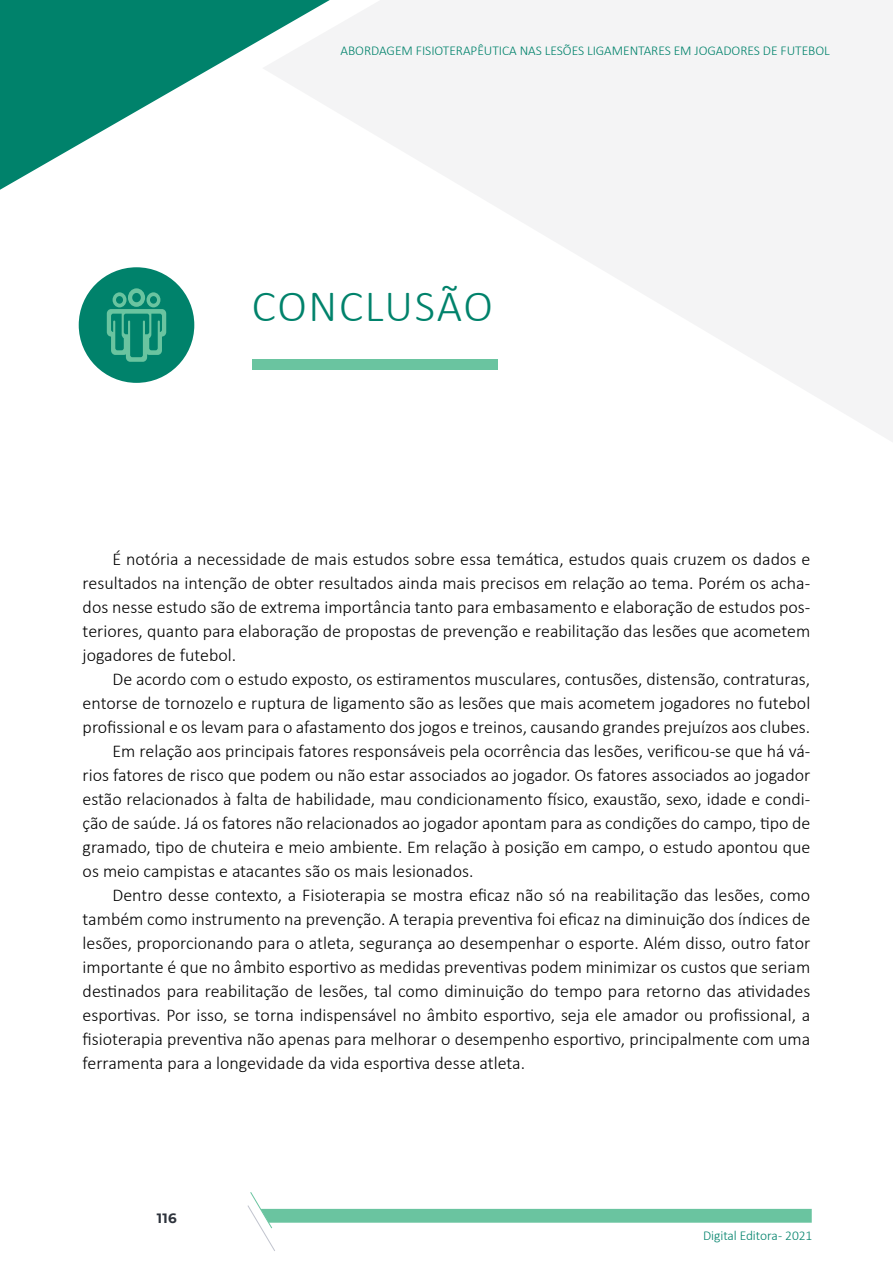
<style>
.page{position:relative;width:893px;height:1263px;background:#fff}
.page>*{position:absolute;margin:0;border:0;box-sizing:border-box;transform-origin:0 0}
.t1{font:300 45px "Calibri";letter-spacing:.035em;color:#00826b}
.t2{font:300 18px/24px "Calibri";color:#000;text-align:justify}
.t3{font:300 13.5px "Calibri";letter-spacing:-.005em;color:#00826b}
.t4{font:700 13.5px "Montserrat";color:#2e333c}
</style>
<div class="page">
<div style="left:79px;top:267px;width:115px;height:116px;background:#00826b;border-radius:50%"></div>
<svg style="left:107px;top:288px;width:59px;height:74px"></svg>
<svg style="left:330px;top:0;width:563px;height:442px;fill:#f4f4f5"></svg>
<svg style="left:0;top:0;width:330px;height:190px;fill:#00826b"></svg>
<div style="left:252px;top:359px;width:245px;height:11px;background:#6ac4a0"></div>
<svg style="left:247px;top:1192px;width:565px;height:59px"></svg>
<p class="t3" style="left:341px;top:42px;width:491px">ABORDAGEM FISIOTERAPÊUTICA NAS LESÕES LIGAMENTARES EM JOGADORES DE FUTEBOL</p>
<h1 class="t1" style="left:252px;top:279px;width:242px">CONCLUSÃO</h1>
<p class="t2" style="left:83px;top:547px;width:729px;text-indent:30px">É notória a necessidade de mais estudos sobre essa temática, estudos quais cruzem os dados e resultados na intenção de obter resultados ainda mais precisos em relação ao tema. Porém os acha&shy;dos nesse estudo são de extrema importância tanto para embasamento e elaboração de estudos pos&shy;teriores, quanto para elaboração de propostas de prevenção e reabilitação das lesões que acometem jogadores de futebol.</p>
<p class="t2" style="left:112px;top:667px;width:699px">De acordo com o estudo exposto, os estiramentos musculares, contusões, distensão, contraturas,</p>
<p class="t2" style="left:83px;top:691px;width:729px">entorse de tornozelo e ruptura de ligamento são as lesões que mais acometem jogadores no futebol</p>
<p class="t2" style="left:83px;top:715px;width:729px">profissional e os levam para o afastamento dos jogos e treinos, causando grandes prejuízos aos clubes.</p>
<p class="t2" style="left:112px;top:739px;width:699px">Em relação aos principais fatores responsáveis pela ocorrência das lesões, verificou-se que há vá-</p>
<p class="t2" style="left:83px;top:763px;width:729px">rios fatores de risco que podem ou não estar associados ao jogador. Os fatores associados ao jogador</p>
<p class="t2" style="left:83px;top:787px;width:729px">estão relacionados à falta de habilidade, mau condicionamento físico, exaustão, sexo, idade e condi-</p>
<p class="t2" style="left:83px;top:811px;width:729px">ção de saúde. Já os fatores não relacionados ao jogador apontam para as condições do campo, tipo de</p>
<p class="t2" style="left:83px;top:835px;width:729px">gramado, tipo de chuteira e meio ambiente. Em relação à posição em campo, o estudo apontou que</p>
<p class="t2" style="left:83px;top:859px;width:392px">os meio campistas e atacantes são os mais lesionados.</p>
<p class="t2" style="left:112px;top:883px;width:699px">Dentro desse contexto, a Fisioterapia se mostra eficaz não só na reabilitação das lesões, como</p>
<p class="t2" style="left:83px;top:907px;width:729px">também como instrumento na prevenção. A terapia preventiva foi eficaz na diminuição dos índices de</p>
<p class="t2" style="left:83px;top:931px;width:729px">lesões, proporcionando para o atleta, segurança ao desempenhar o esporte. Além disso, outro fator</p>
<p class="t2" style="left:83px;top:955px;width:729px">importante é que no âmbito esportivo as medidas preventivas podem minimizar os custos que seriam</p>
<p class="t2" style="left:83px;top:979px;width:729px">destinados para reabilitação de lesões, tal como diminuição do tempo para retorno das atividades</p>
<p class="t2" style="left:83px;top:1003px;width:729px">esportivas. Por isso, se torna indispensável no âmbito esportivo, seja ele amador ou profissional, a</p>
<p class="t2" style="left:83px;top:1027px;width:729px">fisioterapia preventiva não apenas para melhorar o desempenho esportivo, principalmente com uma</p>
<p class="t2" style="left:83px;top:1051px;width:444px">ferramenta para a longevidade da vida esportiva desse atleta.</p>
<p class="t4" style="left:157px;top:1208px;width:21px">116</p>
<p class="t3" style="left:703px;top:1227px;width:111px">Digital Editora - 2021</p>
</div>
